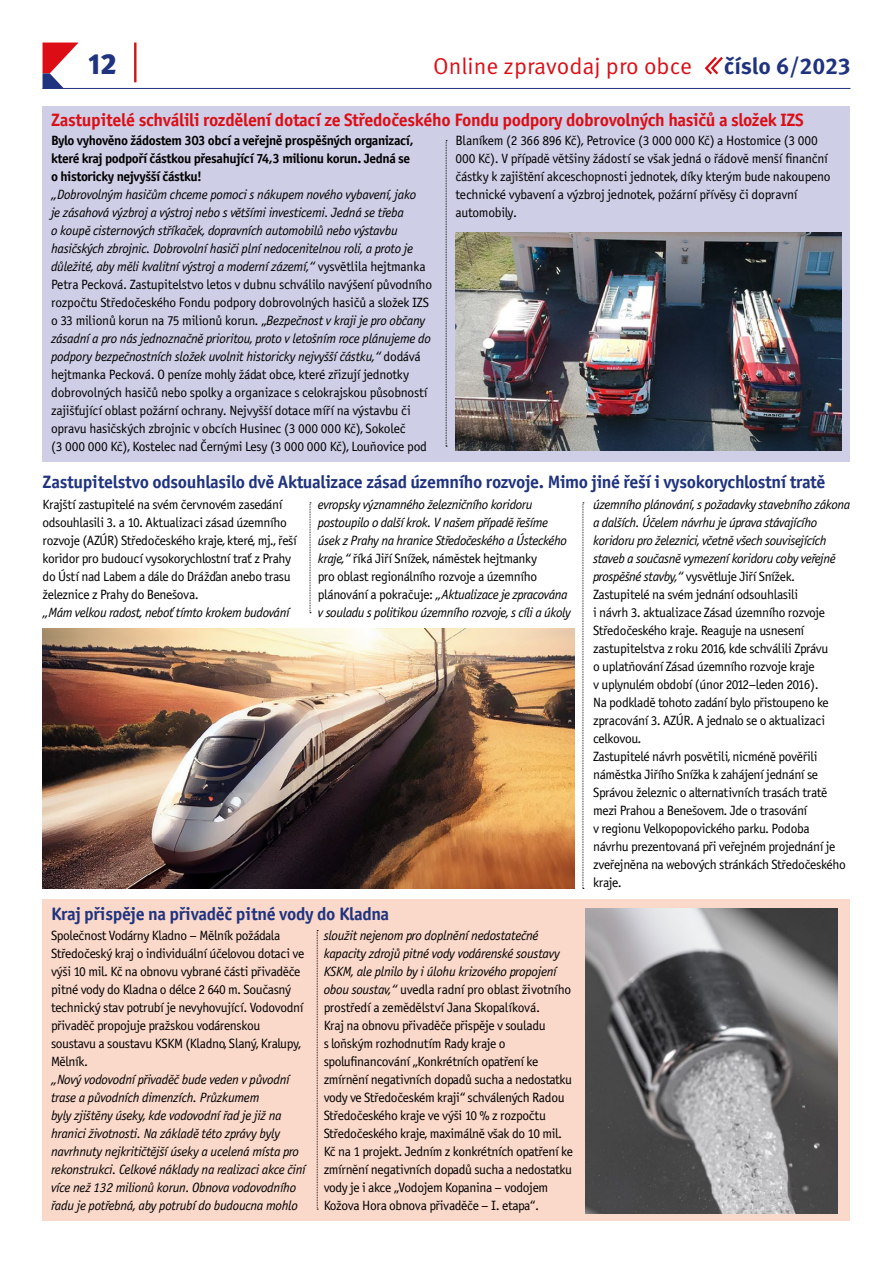
<style>
.page{position:relative;width:893px;height:1263px;background:#fff}
.page>*{position:absolute;margin:0;border:0;box-sizing:border-box;transform-origin:0 0}
.t1{font:900 28.95px "Meta Pro";color:#1f337f}
.t2{font:22.95px "Meta Pro";color:#dc0d15}
.t3{font:700 22.95px "Meta Pro";color:#1f337f}
.t4{font:18px "Officina Sans Bold ITC";letter-spacing:-.02em;color:#1f337f}
.t5{font:18px "Officina Sans Bold ITC";letter-spacing:-.02em;color:#dc0d15}
.t6{font:13.5px/18px "Officina Sans Book ITC";letter-spacing:-.03em;color:#000}
.t7{font:italic 13.5px/18px "Officina Sans Book ITC";letter-spacing:-.02em;color:#000}
.t8{font:13.5px/18px "Officina Sans Bold ITC";letter-spacing:-.03em;color:#000}
.s1{font-style:italic}
.s2{font-style:normal}
</style>
<div class="page">
<svg style="left:43px;top:43px;width:35px;height:45px"></svg>
<hr style="left:43px;top:88px;width:807px;height:1px;background:#1f337f">
<hr style="left:134px;top:43px;width:2px;height:39px;background:#cd1719">
<svg style="left:704px;top:57px;width:19px;height:18px"></svg>
<div style="left:43px;top:899px;width:807px;height:321px;background:#fad8ca"></div>
<div style="left:43px;top:106px;width:807px;height:355px;background:#cecee6"></div>
<svg style="left:446px;top:140px;width:1px;height:307px"></svg>
<svg style="left:583px;top:502px;width:1px;height:387px"></svg>
<svg style="left:310px;top:502px;width:1px;height:111px"></svg>
<svg style="left:317px;top:930px;width:1px;height:280px"></svg>
<img style="left:585px;top:909px;width:253px;height:304px">
<img style="left:455px;top:233px;width:387px;height:218px">
<img style="left:43px;top:628px;width:531px;height:260px">
<h1 class="t1" style="left:88px;top:41px;width:30px">12</h1>
<h2 class="t2" style="left:433px;top:49px;width:260px">Online zpravodaj pro obce</h2>
<h2 class="t3" style="left:724px;top:49px;width:128px">číslo 6/2023</h2>
<h3 class="t5" style="left:51px;top:109px;width:754px">Zastupitelé schválili rozdělení dotací ze Středočeského Fondu podpory dobrovolných hasičů a složek IZS</h3>
<p class="t8" style="left:51px;top:131px;width:364px">Bylo vyhověno žádostem 303 obcí a veřejně prospěšných organizací, které kraj podpoří částkou přesahující 74,3 milionu korun. Jedná se o historicky nejvyšší částku!</p>
<p class="t6" style="left:51px;top:186px;width:383px"><span class="s1">„Dobrovolným hasičům chceme pomoci s nákupem nového vybavení, jako<br>je zásahová výzbroj a výstroj nebo s většími investicemi. Jedná se třeba<br>o koupě cisternových stříkaček, dopravních automobilů nebo výstavbu hasičských zbrojnic. Dobrovolní hasiči plní nedocenitelnou roli, a proto je důležité, aby měli kvalitní výstroj a moderní zázemí,“</span> vysvětlila hejtmanka Petra Pecková. Zastupitelstvo letos v dubnu schválilo navýšení původního rozpočtu Středočeského Fondu podpory dobrovolných hasičů a složek IZS o 33 milionů korun na 75 milionů korun. „<span class="s1">Bezpečnost v kraji je pro občany zásadní a pro nás jednoznačně prioritou, proto v letošním roce plánujeme do podpory bezpečnostních složek uvolnit historicky nejvyšší částku,“</span> dodává hejtmanka Pecková. O peníze mohly žádat obce, které zřizují jednotky dobrovolných hasičů nebo spolky a organizace s celokrajskou působností zajišťující oblast požární ochrany. Nejvyšší dotace míří na výstavbu či opravu hasičských zbrojnic v obcích Husinec (3 000 000 Kč), Sokoleč<br>(3 000 000 Kč), Kostelec nad Černými Lesy (3 000 000 Kč), Louňovice pod</p>
<p class="t6" style="left:455px;top:132px;width:377px">Blaníkem (2 366 896 Kč), Petrovice (3 000 000 Kč) a Hostomice (3 000<br>000 Kč). V případě většiny žádostí se však jedná o řádově menší finanční částky k zajištění akceschopnosti jednotek, díky kterým bude nakoupeno technické vybavení a výzbroj jednotek, požární přívěsy či dopravní automobily.</p>
<h3 class="t4" style="left:43px;top:471px;width:784px">Zastupitelstvo odsouhlasilo dvě Aktualizace zásad územního rozvoje. Mimo jiné řeší i vysokorychlostní tratě</h3>
<p class="t6" style="left:43px;top:496px;width:256px">Krajští zastupitelé na svém červnovém zasedání odsouhlasili 3. a 10. Aktualizaci zásad územního rozvoje (AZÚR) Středočeského kraje, které, mj., řeší koridor pro budoucí vysokorychlostní trať z Prahy do Ústí nad Labem a dále do Drážďan anebo trasu železnice z Prahy do Benešova.</p>
<p class="t7" style="left:43px;top:604px;width:249px">„Mám velkou radost, neboť tímto krokem budování</p>
<p class="t7" style="left:318px;top:496px;width:255px">evropsky významného železničního koridoru postoupilo o další krok. V našem případě řešíme úsek z Prahy na hranice Středočeského a Ústeckého kraje,“ <span class="s2">říká Jiří Snížek, náměstek hejtmanky<br>pro oblast regionálního rozvoje a územního plánování a pokračuje:</span> „Aktualizace je zpracována v souladu s politikou územního rozvoje, s cíli a úkoly</p>
<p class="t6" style="left:593px;top:496px;width:259px"><span class="s1">územního plánování, s požadavky stavebního zákona a dalších. Účelem návrhu je úprava stávajícího koridoru pro železnici, včetně všech souvisejících staveb a současně vymezení koridoru coby veřejně prospěšné stavby,“</span> vysvětluje Jiří Snížek.<br>Zastupitelé na svém jednání odsouhlasili<br>i návrh 3. aktualizace Zásad územního rozvoje Středočeského kraje. Reaguje na usnesení zastupitelstva z roku 2016, kde schválili Zprávu<br>o uplatňování Zásad územního rozvoje kraje<br>v uplynulém období (únor 2012–leden 2016).<br>Na podkladě tohoto zadání bylo přistoupeno ke zpracování 3. AZÚR. A jednalo se o aktualizaci celkovou.<br>Zastupitelé návrh posvětili, nicméně pověřili náměstka Jiřího Snížka k zahájení jednání se Správou železnic o alternativních trasách tratě mezi Prahou a Benešovem. Jde o trasování<br>v regionu Velkopopovického parku. Podoba<br>návrhu prezentovaná při veřejném projednání je zveřejněna na webových stránkách Středočeského kraje.</p>
<h3 class="t4" style="left:51px;top:903px;width:340px">Kraj přispěje na přivaděč pitné vody do Kladna</h3>
<p class="t6" style="left:51px;top:926px;width:255px">Společnost Vodárny Kladno – Mělník požádala Středočeský kraj o individuální účelovou dotaci ve výši 10 mil. Kč na obnovu vybrané části přivaděče pitné vody do Kladna o délce 2 640 m. Současný technický stav potrubí je nevyhovující. Vodovodní přivaděč propojuje pražskou vodárenskou soustavu a soustavu KSKM (Kladno, Slaný, Kralupy, Mělník.</p>
<p class="t7" style="left:51px;top:1070px;width:256px">„Nový vodovodní přivaděč bude veden v původní trase a původních dimenzích. Průzkumem<br>byly zjištěny úseky, kde vodovodní řad je již na hranici životnosti. Na základě této zprávy byly navrhnuty nejkritičtější úseky a ucelená místa pro rekonstrukci. Celkové náklady na realizaci akce činí více než 132 milionů korun. Obnova vodovodního řadu je potřebná, aby potrubí do budoucna mohlo</p>
<p class="t6" style="left:324px;top:926px;width:251px"><span class="s1">sloužit nejenom pro doplnění nedostatečné kapacity zdrojů pitné vody vodárenské soustavy KSKM, ale plnilo by i úlohu krizového propojení obou soustav,“</span> uvedla radní pro oblast životního prostředí a zemědělství Jana Skopalíková.<br>Kraj na obnovu přivaděče přispěje v souladu<br>s loňským rozhodnutím Rady kraje o spolufinancování „Konkrétních opatření ke zmírnění negativních dopadů sucha a nedostatku vody ve Středočeském kraji“ schválených Radou Středočeského kraje ve výši 10 % z rozpočtu Středočeského kraje, maximálně však do 10 mil.<br>Kč na 1 projekt. Jedním z konkrétních opatření ke zmírnění negativních dopadů sucha a nedostatku vody je i akce „Vodojem Kopanina – vodojem Kožova Hora obnova přivaděče – I. etapa“.</p>
</div>
